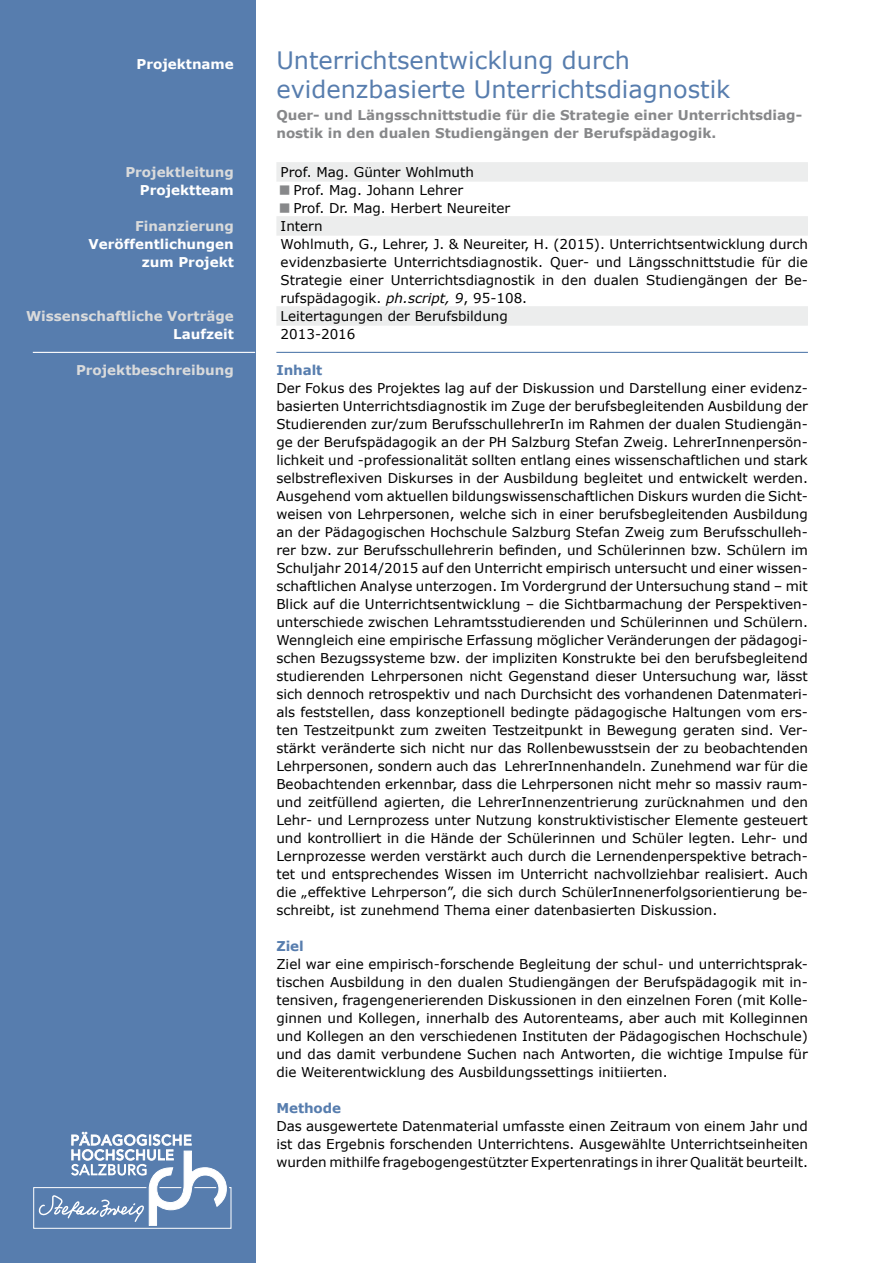
<style>
.page{position:relative;width:893px;height:1263px;background:#fff}
.page>*{position:absolute;margin:0;border:0;box-sizing:border-box;transform-origin:0 0}
.t1{font:24px/28.5px "Verdana";color:#577dae}
.t2{font:13.5px/18px "Verdana";color:#000;text-align:justify}
.t3{font:700 13.5px/18px "Verdana";color:#87888a}
.t4{font:700 13.5px "Verdana";color:#d9dadb}
.t5{font:700 13.5px/18px "Verdana";color:#fff;text-align:right}
.t6{font:700 13.5px "Verdana";letter-spacing:-.005em;color:#577dae}
.s1{font-style:italic}
</style>
<div class="page">
<div style="left:0;top:0;width:255px;height:1263px;background:#577dae"></div>
<hr style="left:33px;top:352px;width:222px;height:1px;background:#fff">
<div style="left:276px;top:162px;width:532px;height:20px;background:#eceded"></div>
<div style="left:276px;top:216px;width:532px;height:20px;background:#eceded"></div>
<div style="left:276px;top:306px;width:532px;height:20px;background:#eceded"></div>
<hr style="left:276px;top:352px;width:532px;height:1px;background:#577dae">
<svg style="left:33px;top:1132px;width:198px;height:97px"></svg>
<p class="t5" style="left:136px;top:55px;width:99px">Projektname</p>
<p class="t4" style="left:125px;top:163px;width:110px">Projektleitung</p>
<p class="t5" style="left:140px;top:181px;width:95px">Projektteam</p>
<p class="t4" style="left:135px;top:217px;width:100px">Finanzierung</p>
<p class="t5" style="left:88px;top:235px;width:147px">Veröffentlichungen zum Projekt</p>
<p class="t4" style="left:26px;top:307px;width:209px">Wissenschaftliche Vorträge</p>
<p class="t5" style="left:173px;top:325px;width:62px">Laufzeit</p>
<p class="t4" style="left:76px;top:361px;width:159px">Projektbeschreibung</p>
<h1 class="t1" style="left:276px;top:46px;width:456px">Unterrichtsentwicklung durch evidenzbasierte Unterrichtsdiagnostik</h1>
<p class="t3" style="left:276px;top:106px;width:527px">Quer- und Längsschnittstudie für die Strategie einer Unterrichtsdiag&shy;nostik in den dualen Studiengängen der Berufspädagogik.</p>
<p class="t2" style="left:281px;top:163px;width:195px">Prof. Mag. Günter Wohlmuth</p>
<p class="t2" style="left:293px;top:181px;width:171px">Prof. Mag. Johann Lehrer</p>
<p class="t2" style="left:293px;top:199px;width:218px">Prof. Dr. Mag. Herbert Neureiter</p>
<p class="t2" style="left:281px;top:217px;width:43px">Intern</p>
<p class="t2" style="left:281px;top:235px;width:529px">Wohlmuth, G., Lehrer, J. &amp; Neureiter, H. (2015). Unterrichtsentwicklung durch</p>
<p class="t2" style="left:281px;top:253px;width:529px">evidenzbasierte Unterrichtsdiagnostik. Quer- und Längsschnittstudie für die</p>
<p class="t2" style="left:281px;top:271px;width:529px">Strategie einer Unterrichtsdiagnostik in den dualen Studiengängen der Be-</p>
<p class="t2" style="left:281px;top:289px;width:248px">rufspädagogik. <span class="s1">ph.script, 9</span>, 95-108.</p>
<p class="t2" style="left:281px;top:307px;width:229px">Leitertagungen der Berufsbildung</p>
<p class="t2" style="left:281px;top:325px;width:76px">2013-2016</p>
<p class="t6" style="left:276px;top:361px;width:48px">Inhalt</p>
<p class="t2" style="left:276px;top:379px;width:533px">Der Fokus des Projektes lag auf der Diskussion und Darstellung einer evidenz&shy;basierten Unterrichtsdiagnostik im Zuge der berufsbegleitenden Ausbildung der Studierenden zur/zum BerufsschullehrerIn im Rahmen der dualen Studiengän&shy;ge der Berufspädagogik an der PH Salzburg Stefan Zweig. LehrerInnenpersön&shy;lichkeit und -professionalität sollten entlang eines wissenschaftlichen und stark selbstreflexiven Diskurses in der Ausbildung begleitet und entwickelt werden.<br>Ausgehend vom aktuellen bildungswissenschaftlichen Diskurs wurden die Sicht&shy;weisen von Lehrpersonen, welche sich in einer berufsbegleitenden Ausbildung an der Pädagogischen Hochschule Salzburg Stefan Zweig zum Berufsschulleh&shy;rer bzw. zur Berufsschullehrerin befinden, und Schülerinnen bzw. Schülern im Schuljahr 2014/2015 auf den Unterricht empirisch untersucht und einer wissen&shy;schaftlichen Analyse unterzogen. Im Vordergrund der Untersuchung stand – mit Blick auf die Unterrichtsentwicklung – die Sichtbarmachung der Perspektiven&shy;unterschiede zwischen Lehramtsstudierenden und Schülerinnen und Schülern.<br>Wenngleich eine empirische Erfassung möglicher Veränderungen der pädagogi&shy;schen Bezugssysteme bzw. der impliziten Konstrukte bei den berufsbegleitend studierenden Lehrpersonen nicht Gegenstand dieser Untersuchung war, lässt sich dennoch retrospektiv und nach Durchsicht des vorhandenen Datenmateri&shy;als feststellen, dass konzeptionell bedingte pädagogische Haltungen vom ers&shy;ten Testzeitpunkt zum zweiten Testzeitpunkt in Bewegung geraten sind. Ver&shy;stärkt veränderte sich nicht nur das Rollenbewusstsein der zu beobachtenden Lehrpersonen, sondern auch das LehrerInnenhandeln. Zunehmend war für die Beobachtenden erkennbar, dass die Lehrpersonen nicht mehr so massiv raum&shy;und zeitfüllend agierten, die LehrerInnenzentrierung zurücknahmen und den Lehr- und Lernprozess unter Nutzung konstruktivistischer Elemente gesteuert und kontrolliert in die Hände der Schülerinnen und Schüler legten. Lehr- und Lernprozesse werden verstärkt auch durch die Lernendenperspektive betrach&shy;tet und entsprechendes Wissen im Unterricht nachvollziehbar realisiert. Auch die „effektive Lehrperson”, die sich durch SchülerInnenerfolgsorientierung be&shy;schreibt, ist zunehmend Thema einer datenbasierten Diskussion.</p>
<p class="t6" style="left:276px;top:937px;width:29px">Ziel</p>
<p class="t2" style="left:276px;top:955px;width:533px">Ziel war eine empirisch-forschende Begleitung der schul- und unterrichtsprak&shy;tischen Ausbildung in den dualen Studiengängen der Berufspädagogik mit in&shy;tensiven, fragengenerierenden Diskussionen in den einzelnen Foren (mit Kolle&shy;ginnen und Kollegen, innerhalb des Autorenteams, aber auch mit Kolleginnen und Kollegen an den verschiedenen Instituten der Pädagogischen Hochschule) und das damit verbundene Suchen nach Antworten, die wichtige Impulse für die Weiterentwicklung des Ausbildungssettings initiierten.</p>
<p class="t6" style="left:276px;top:1099px;width:66px">Methode</p>
<p class="t2" style="left:276px;top:1117px;width:533px">Das ausgewertete Datenmaterial umfasste einen Zeitraum von einem Jahr und ist das Ergebnis forschenden Unterrichtens. Ausgewählte Unterrichtseinheiten wurden mithilfe fragebogengestützter Expertenratings in ihrer Qualität beurteilt.</p>
</div>
